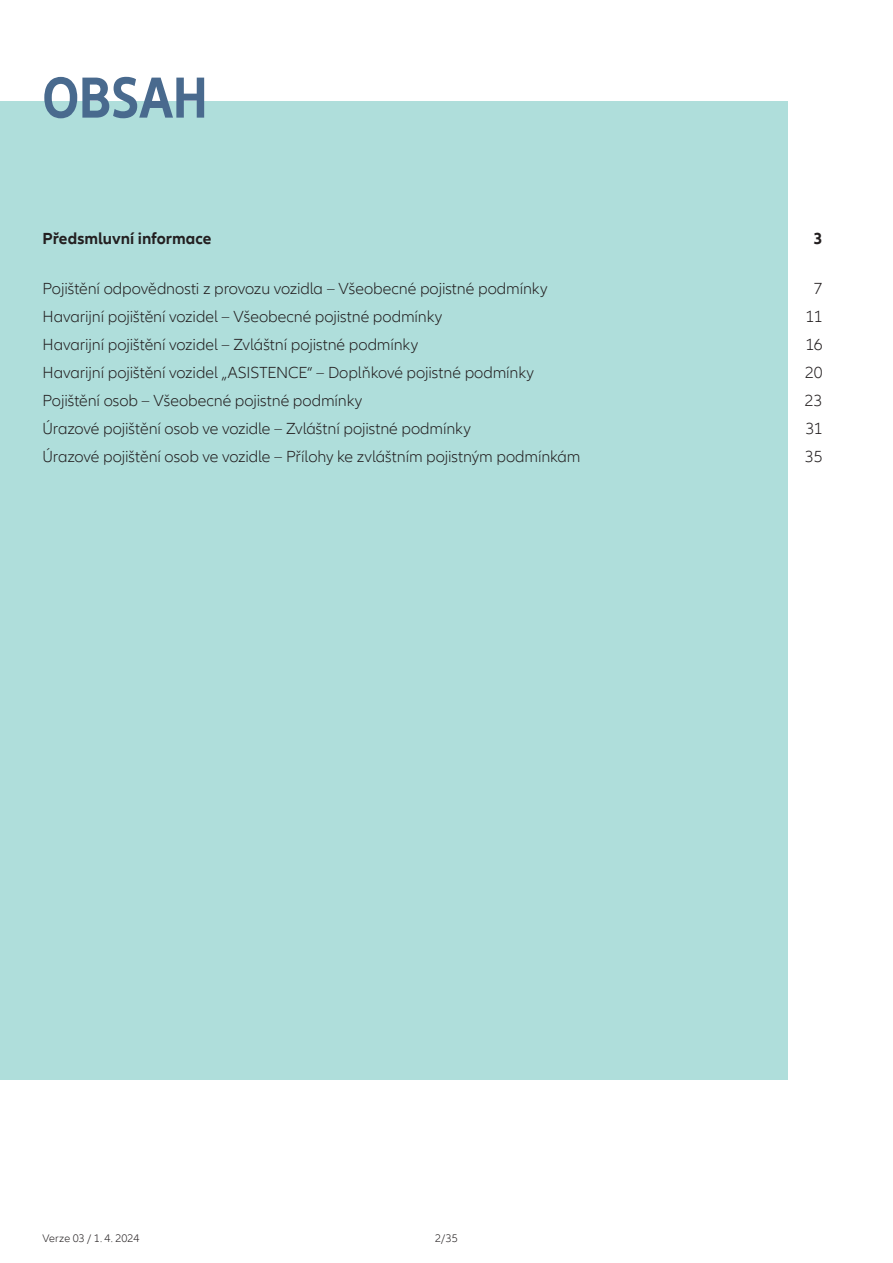
<style>
.page{position:relative;width:893px;height:1263px;background:#fff}
.page>*{position:absolute;margin:0;border:0;box-sizing:border-box;transform-origin:0 0}
.t1{font:700 condensed 60px "Allianz Neo";color:#496a8e}
.t2{font:300 16.5px "Allianz Neo";letter-spacing:-.005em;color:#231f20}
.t3{font:700 16.5px "Allianz Neo";color:#231f20}
.t4{font:300 11.25px "Allianz Neo";color:#231f20}
</style>
<div class="page">
<div style="left:0;top:101px;width:787px;height:978px;background:#afdedb"></div>
<h1 class="t1" style="left:43px;top:63px;width:166px">OBSAH</h1>
<p class="t3" style="left:43px;top:229px;width:170px">Předsmluvní informace</p>
<p class="t3" style="left:814px;top:229px;width:10px">3</p>
<p class="t2" style="left:43px;top:279px;width:506px">Pojištění odpovědnosti z provozu vozidla – Všeobecné pojistné podmínky</p>
<p class="t2" style="left:814px;top:279px;width:10px">7</p>
<p class="t2" style="left:43px;top:307px;width:401px">Havarijní pojištění vozidel – Všeobecné pojistné podmínky</p>
<p class="t2" style="left:805px;top:307px;width:19px">11</p>
<p class="t2" style="left:43px;top:335px;width:377px">Havarijní pojištění vozidel – Zvláštní pojistné podmínky</p>
<p class="t2" style="left:805px;top:335px;width:19px">16</p>
<p class="t2" style="left:43px;top:363px;width:493px">Havarijní pojištění vozidel „ASISTENCE“ – Doplňkové pojistné podmínky</p>
<p class="t2" style="left:805px;top:363px;width:19px">20</p>
<p class="t2" style="left:43px;top:391px;width:321px">Pojištění osob – Všeobecné pojistné podmínky</p>
<p class="t2" style="left:805px;top:391px;width:19px">23</p>
<p class="t2" style="left:43px;top:419px;width:430px">Úrazové pojištění osob ve vozidle – Zvláštní pojistné podmínky</p>
<p class="t2" style="left:806px;top:419px;width:18px">31</p>
<p class="t2" style="left:43px;top:447px;width:539px">Úrazové pojištění osob ve vozidle – Přílohy ke zvláštním pojistným podmínkám</p>
<p class="t2" style="left:805px;top:447px;width:19px">35</p>
<p class="t4" style="left:43px;top:1231px;width:98px">Verze 03 / 1. 4. 2024</p>
<p class="t4" style="left:435px;top:1231px;width:24px">2/35</p>
</div>
